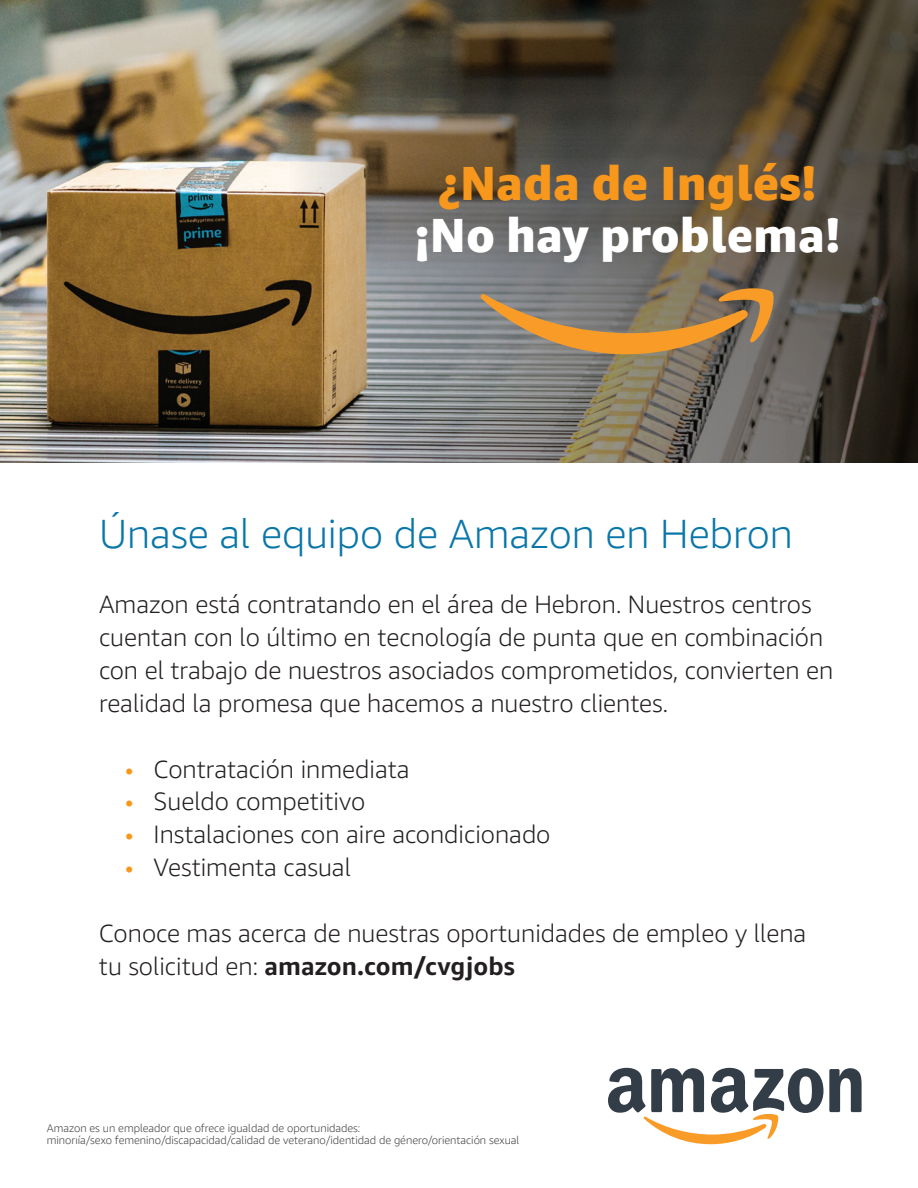
<style>
.page{position:relative;width:918px;height:1188px;background:#fff}
.page>*{position:absolute;margin:0;border:0;box-sizing:border-box;transform-origin:0 0}
.t1{font:800 47.7px "Amazon Ember";color:#fff}
.t2{font:800 47.7px "Amazon Ember";color:#f7981d}
.t3{font:300 40.65px "Amazon Ember";color:#0976a9}
.t4{font:300 25.05px/32.8px "Amazon Ember";color:#231f20}
.t5{font:300 11.1px/12.5px "Amazon Ember";color:#3e3e3f}
.s1{color:#f7981d}
.s2{font-weight:700}
</style>
<div class="page">
<img style="left:0;top:0;width:286px;height:463px">
<img style="left:286px;top:0;width:632px;height:463px">
<svg style="left:829px;top:1068px;width:33px;height:44px"></svg>
<svg style="left:608px;top:1068px;width:215px;height:76px"></svg>
<svg style="left:479px;top:284px;width:297px;height:70px;background:#9c815d"></svg>
<h1 class="t2" style="left:438px;top:153px;width:380px">¿Nada de Inglés!</h1>
<h1 class="t1" style="left:414px;top:205px;width:428px">¡No hay problema!</h1>
<h2 class="t3" style="left:99px;top:508px;width:695px">Únase al equipo de Amazon en Hebron</h2>
<p class="t4" style="left:99px;top:588px;width:736px">Amazon está contratando en el área de Hebron. Nuestros centros cuentan con lo último en tecnología de punta que en combinación con el trabajo de nuestros asociados comprometidos, convierten en realidad la promesa que hacemos a nuestro clientes.</p>
<p class="t4" style="left:125px;top:752px;width:286px"><span class="s1">•</span> Contratación inmediata</p>
<p class="t4" style="left:125px;top:785px;width:242px"><span class="s1">•</span> Sueldo competitivo</p>
<p class="t4" style="left:125px;top:818px;width:427px"><span class="s1">•</span> Instalaciones con aire acondicionado</p>
<p class="t4" style="left:125px;top:851px;width:227px"><span class="s1">•</span> Vestimenta casual</p>
<p class="t4" style="left:99px;top:917px;width:709px">Conoce mas acerca de nuestras oportunidades de empleo y llena tu solicitud en: <span class="s2">amazon.com/cvgjobs</span></p>
<p class="t5" style="left:47px;top:1122px;width:474px">Amazon es un empleador que ofrece igualdad de oportunidades:<br>minorıía/sexo femenino/discapacidad/calidad de veterano/identidad de género/orientación sexual</p>
</div>
